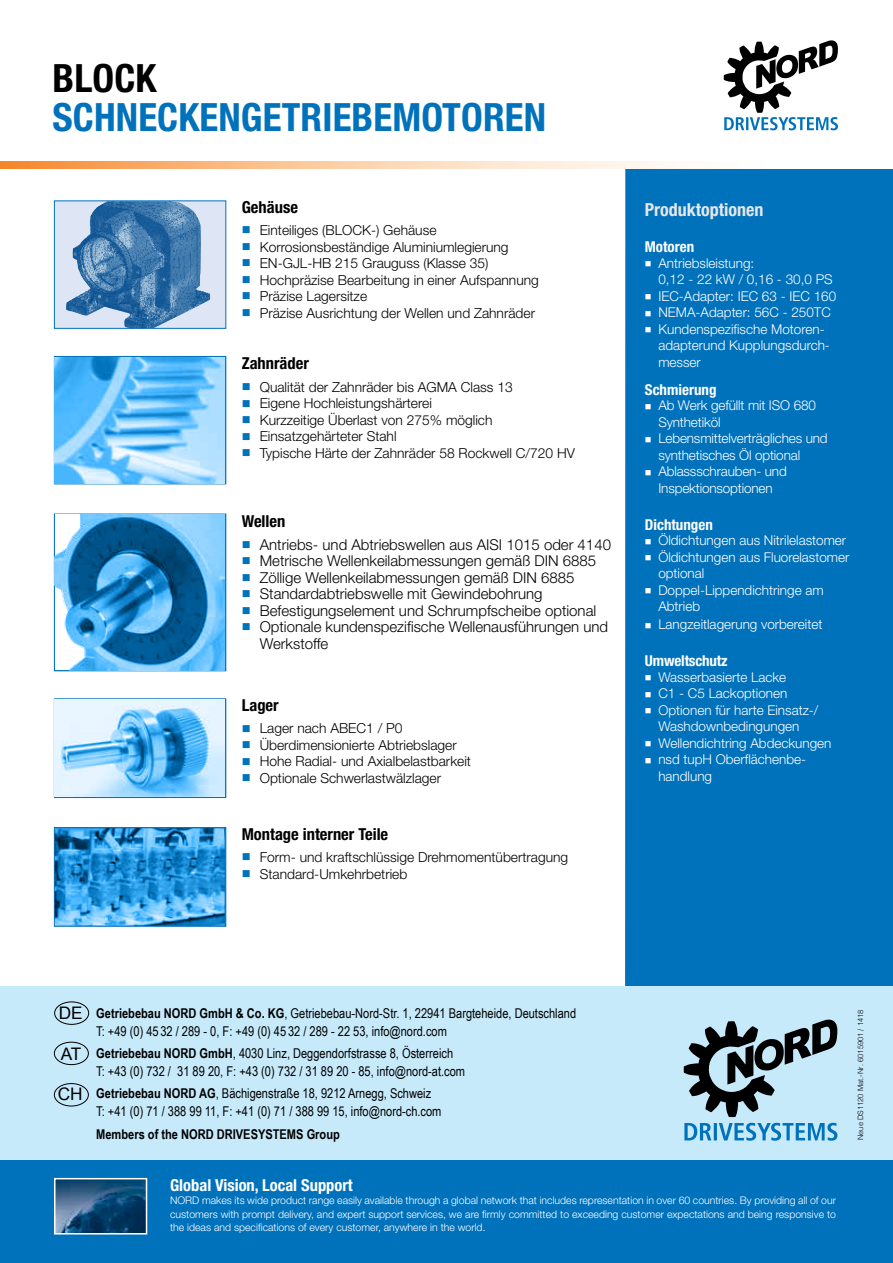
<style>
.page{position:relative;width:893px;height:1263px;background:#fff}
.page>*{position:absolute;margin:0;border:0;box-sizing:border-box;transform-origin:0 0}
.t1{font:700 condensed 39px "Helvetica Neue";letter-spacing:.005em;color:#0072bc}
.t2{font:700 condensed 39px "Helvetica Neue";letter-spacing:.005em;color:#000}
.t3{font:700 condensed 18px "Helvetica Neue";color:#e6e7e8}
.t4{font:17.25px "Arial";color:#000}
.t5{font:700 condensed 16.5px "Helvetica Neue";color:#000}
.t6{font:700 condensed 16.5px "Helvetica Neue";color:#fff}
.t7{font:300 15px/16.5px "Helvetica Neue";color:#000}
.t8{font:700 condensed 15px "Helvetica Neue";color:#fff}
.t9{font:300 13.8px "Helvetica Neue";color:#000}
.t10{font:300 13.5px/16.5px "Helvetica Neue";color:#fff}
.t11{font:13.5px/18px "Arial Narrow";color:#000}
.t12{font:700 13.5px "Arial Narrow";color:#000}
.t13{font:300 10.5px/13.5px "Helvetica Neue";color:#fff;text-align:justify}
.t14{font:300 7.5px "Helvetica";color:#000}
.s1{color:#0072bc}
.s2{font-weight:700}
</style>
<div class="page">
<div style="left:625px;top:169px;width:268px;height:817px;background:#0072bc"></div>
<div style="left:0;top:986px;width:893px;height:187px;background:#c7eafb"></div>
<div style="left:0;top:1160px;width:893px;height:103px;background:#0072bc"></div>
<svg style="left:0;top:162px;width:682px;height:7px;background:#fcca9f"></svg>
<img style="left:57px;top:1181px;width:87px;height:50px">
<div style="left:54px;top:1178px;width:93px;height:56px;border:2px solid #fff"></div>
<svg style="left:54px;top:514px;width:172px;height:157px;background:#4696ca"></svg>
<svg style="left:54px;top:356px;width:172px;height:128px;background:#75c5f9"></svg>
<svg style="left:54px;top:698px;width:172px;height:100px;background:#98d0f5"></svg>
<svg style="left:54px;top:827px;width:172px;height:99px;background:#3498d9"></svg>
<svg style="left:684px;top:1019px;width:153px;height:98px"></svg>
<svg style="left:684px;top:1123px;width:153px;height:18px"></svg>
<svg style="left:724px;top:40px;width:114px;height:90px"></svg>
<div style="left:54px;top:200px;width:172px;height:129px;background:#dee6f5;border:1px solid #0072bc"></div>
<img style="left:66px;top:201px;width:145px;height:127px">
<div style="left:54px;top:1001px;width:35px;height:24px;border:1px solid #000;border-radius:50%"></div>
<div style="left:54px;top:1042px;width:35px;height:23px;border:1px solid #000;border-radius:50%"></div>
<div style="left:54px;top:1083px;width:35px;height:23px;border:1px solid #000;border-radius:50%"></div>
<h1 class="t2" style="left:53px;top:54px;width:105px">BLOCK</h1>
<h1 class="t1" style="left:53px;top:93px;width:495px">SCHNECKENGETRIEBEMOTOREN</h1>
<p class="t5" style="left:242px;top:197px;width:58px">Gehäuse</p>
<p class="t9" style="left:242px;top:222px;width:196px"><span class="s1">■</span> Einteiliges (BLOCK-) Gehäuse</p>
<p class="t9" style="left:242px;top:238px;width:268px"><span class="s1">■</span> Korrosionsbeständige Aluminiumlegierung</p>
<p class="t9" style="left:242px;top:255px;width:248px"><span class="s1">■</span> EN-GJL-HB 215 Grauguss (Klasse 35)</p>
<p class="t9" style="left:242px;top:271px;width:299px"><span class="s1">■</span> Hochpräzise Bearbeitung in einer Aufspannung</p>
<p class="t9" style="left:242px;top:288px;width:127px"><span class="s1">■</span> Präzise Lagersitze</p>
<p class="t9" style="left:242px;top:304px;width:295px"><span class="s1">■</span> Präzise Ausrichtung der Wellen und Zahnräder</p>
<p class="t5" style="left:242px;top:353px;width:69px">Zahnräder</p>
<p class="t9" style="left:242px;top:378px;width:272px"><span class="s1">■</span> Qualität der Zahnräder bis AGMA Class 13</p>
<p class="t9" style="left:242px;top:395px;width:192px"><span class="s1">■</span> Eigene Hochleistungshärterei</p>
<p class="t9" style="left:242px;top:411px;width:252px"><span class="s1">■</span> Kurzzeitige Überlast von 275% möglich</p>
<p class="t9" style="left:242px;top:428px;width:156px"><span class="s1">■</span> Einsatzgehärteter Stahl</p>
<p class="t9" style="left:242px;top:444px;width:335px"><span class="s1">■</span> Typische Härte der Zahnräder 58 Rockwell C/720 HV</p>
<p class="t5" style="left:242px;top:511px;width:45px">Wellen</p>
<p class="t7" style="left:242px;top:536px;width:371px"><span class="s1">■</span> Antriebs- und Abtriebswellen aus AISI 1015 oder 4140</p>
<p class="t7" style="left:242px;top:552px;width:356px"><span class="s1">■</span> Metrische Wellenkeilabmessungen gemäß DIN 6885</p>
<p class="t7" style="left:242px;top:569px;width:334px"><span class="s1">■</span> Zöllige Wellenkeilabmessungen gemäß DIN 6885</p>
<p class="t7" style="left:242px;top:585px;width:302px"><span class="s1">■</span> Standardabtriebswelle mit Gewindebohrung</p>
<p class="t7" style="left:242px;top:602px;width:356px"><span class="s1">■</span> Befestigungselement und Schrumpfscheibe optional</p>
<p class="t7" style="left:260px;top:618px;width:350px;text-indent:-18px"><span class="s1">■</span> Optionale kundenspezifische Wellenausführungen und<br>Werkstoffe</p>
<p class="t5" style="left:242px;top:695px;width:38px">Lager</p>
<p class="t9" style="left:242px;top:720px;width:162px"><span class="s1">■</span> Lager nach ABEC1 / P0</p>
<p class="t9" style="left:242px;top:736px;width:216px"><span class="s1">■</span> Überdimensionierte Abtriebslager</p>
<p class="t9" style="left:242px;top:753px;width:231px"><span class="s1">■</span> Hohe Radial- und Axialbelastbarkeit</p>
<p class="t9" style="left:242px;top:769px;width:201px"><span class="s1">■</span> Optionale Schwerlastwälzlager</p>
<p class="t5" style="left:242px;top:824px;width:148px">Montage interner Teile</p>
<p class="t9" style="left:242px;top:849px;width:328px"><span class="s1">■</span> Form- und kraftschlüssige Drehmomentübertragung</p>
<p class="t9" style="left:242px;top:865px;width:167px"><span class="s1">■</span> Standard-Umkehrbetrieb</p>
<h2 class="t3" style="left:645px;top:199px;width:120px">Produktoptionen</h2>
<p class="t8" style="left:645px;top:238px;width:51px">Motoren</p>
<p class="t10" style="left:658px;top:254px;width:176px;text-indent:-14px">■ Antriebsleistung:<br>0,12 - 22 kW / 0,16 - 30,0 PS</p>
<p class="t10" style="left:645px;top:287px;width:193px">■ IEC-Adapter: IEC 63 - IEC 160</p>
<p class="t10" style="left:645px;top:304px;width:188px">■ NEMA-Adapter: 56C - 250TC</p>
<p class="t10" style="left:658px;top:320px;width:173px;text-indent:-14px">■ Kundenspezifische Motoren&shy;adapterund Kupplungsdurch&shy;messer</p>
<p class="t8" style="left:645px;top:380px;width:73px">Schmierung</p>
<p class="t10" style="left:658px;top:397px;width:159px;text-indent:-14px">■ Ab Werk gefüllt mit ISO 680<br>Synthetiköl</p>
<p class="t10" style="left:658px;top:430px;width:171px;text-indent:-14px">■ Lebensmittelverträgliches und synthetisches Öl optional</p>
<p class="t10" style="left:645px;top:463px;width:143px;text-align:center">■ Ablassschrauben- und<br>Inspektionsoptionen</p>
<p class="t8" style="left:645px;top:515px;width:70px">Dichtungen</p>
<p class="t10" style="left:645px;top:532px;width:203px">■ Öldichtungen aus Nitrilelastomer</p>
<p class="t10" style="left:658px;top:548px;width:193px;text-indent:-14px">■ Öldichtungen aus Fluorelastomer optional</p>
<p class="t10" style="left:658px;top:581px;width:167px;text-indent:-14px">■ Doppel-Lippendichtringe am<br>Abtrieb</p>
<p class="t10" style="left:645px;top:616px;width:179px">■ Langzeitlagerung vorbereitet</p>
<p class="t8" style="left:645px;top:652px;width:84px">Umweltschutz</p>
<p class="t10" style="left:645px;top:668px;width:143px">■ Wasserbasierte Lacke</p>
<p class="t10" style="left:645px;top:685px;width:144px">■ C1 - C5 Lackoptionen</p>
<p class="t10" style="left:645px;top:701px;width:175px;text-align:center">■ Optionen für harte Einsatz-/<br>Washdownbedingungen</p>
<p class="t10" style="left:645px;top:734px;width:188px">■ Wellendichtring Abdeckungen</p>
<p class="t10" style="left:658px;top:751px;width:149px;text-indent:-14px">■ nsd tupH Oberflächenbe&shy;handlung</p>
<p class="t4" style="left:59px;top:1002px;width:26px">DE</p>
<p class="t4" style="left:61px;top:1042px;width:22px">AT</p>
<p class="t4" style="left:58px;top:1083px;width:26px">CH</p>
<p class="t11" style="left:96px;top:1003px;width:481px"><span class="s2">Getriebebau NORD GmbH &amp; Co. KG</span>, Getriebebau-Nord-Str. 1, 22941 Bargteheide, Deutschland<br>T: +49 (0) 45 32 / 289 - 0, F: +49 (0) 45 32 / 289 - 22 53, info@nord.com</p>
<p class="t11" style="left:96px;top:1044px;width:370px"><span class="s2">Getriebebau NORD GmbH</span>, 4030 Linz, Deggendorfstrasse 8, Österreich<br>T: +43 (0) 732 / 31 89 20, F: +43 (0) 732 / 31 89 20 - 85, info@nord-at.com</p>
<p class="t11" style="left:96px;top:1084px;width:347px"><span class="s2">Getriebebau NORD AG</span>, Bächigenstraße 18, 9212 Arnegg, Schweiz<br>T: +41 (0) 71 / 388 99 11, F: +41 (0) 71 / 388 99 15, info@nord-ch.com</p>
<p class="t12" style="left:96px;top:1123px;width:245px">Members of the NORD DRIVESYSTEMS Group</p>
<p class="t6" style="left:170px;top:1175px;width:184px">Global Vision, Local Support</p>
<p class="t13" style="left:170px;top:1193px;width:667px">NORD makes its wide product range easily available through a global network that includes representation in over 60 countries. By providing all of our customers with prompt delivery, and expert support services, we are firmly committed to exceeding customer expectations and being responsive to the ideas and specifications of every customer, anywhere in the world.</p>
<p class="t14" style="left:854px;top:1140px;width:132px;rotate:-90deg">Neue DS1120 Mat.-Nr. 6015901 / 1418</p>
</div>
